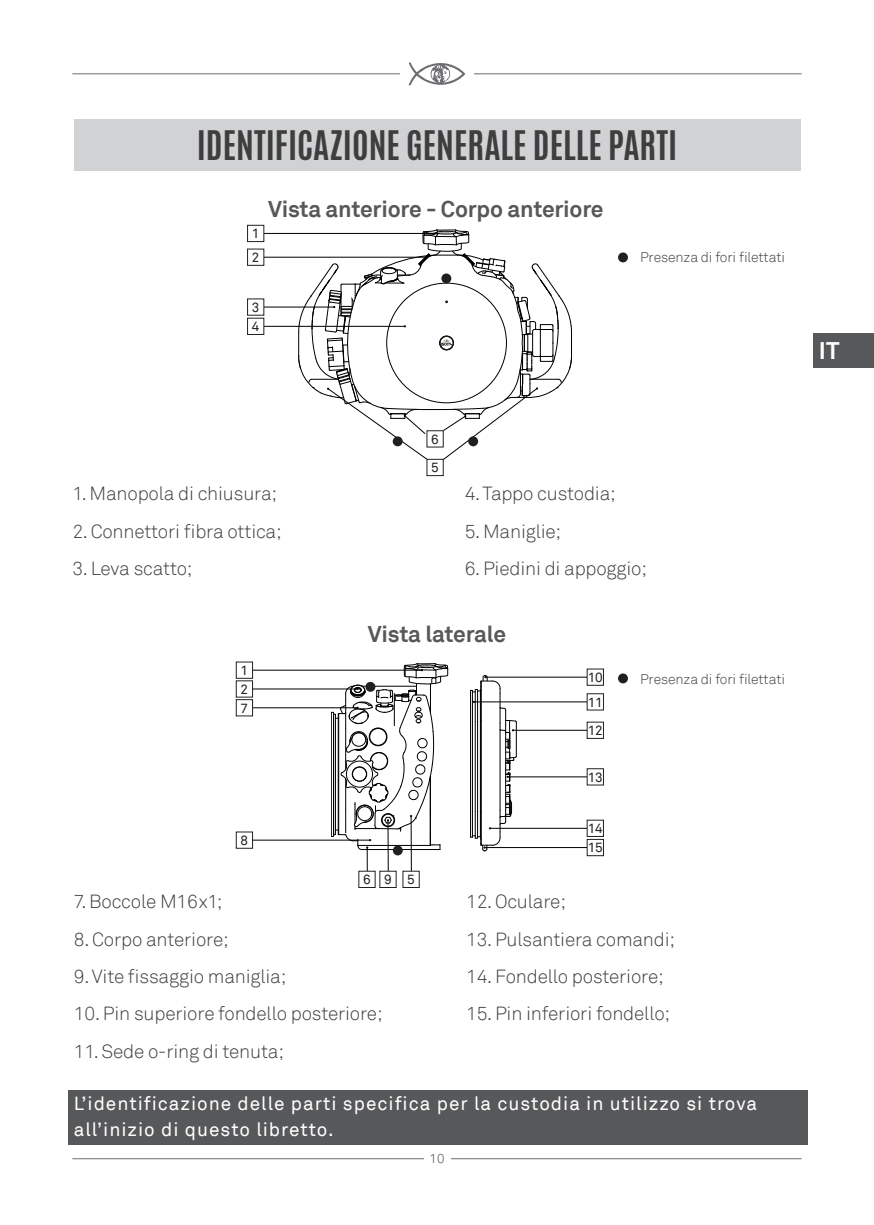
<style>
.page{position:relative;width:874px;height:1225px;background:#fff}
.page>*{position:absolute;margin:0;border:0;box-sizing:border-box;transform-origin:0 0}
.t1{font:700 34px "Antonio";color:#3e3e3f}
.t2{font:700 24px "Akkurat";color:#fff}
.t3{font:700 22.8px "Akkurat";letter-spacing:-.01em;color:#57585a}
.TESTO{font:300 19px "Akkurat";letter-spacing:-.01em;color:#3e3e3f}
.Nota_bene_precauzion{font:19px/26px "Akkurat";letter-spacing:.05em;color:#fff}
.TESTO-2{font:300 14px "Akkurat";letter-spacing:-.01em;color:#3e3e3f}
.t4{font:13.6px "Akkurat";color:#231f20}
.t5{font:300 13px "Akkurat";color:#3e3e3f}
</style>
<div class="page">
<div style="left:812px;top:333px;width:61px;height:34px;background:#57585a"></div>
<hr style="left:72px;top:73px;width:729px;height:1px;background:#6c6d70">
<div style="left:400px;top:52px;width:73px;height:44px;background:#fff"></div>
<svg style="left:408px;top:62px;width:57px;height:24px"></svg>
<hr style="left:72px;top:1158px;width:729px;height:1px;background:#6c6d70">
<div style="left:424px;top:1154px;width:26px;height:9px;background:#fff"></div>
<div style="left:74px;top:119px;width:725px;height:51px;background:#d1d2d4"></div>
<hr style="left:264px;top:326px;width:140px;height:1px;background:#000001">
<hr style="left:264px;top:233px;width:173px;height:1px;background:#000001">
<hr style="left:264px;top:257px;width:161px;height:1px;background:#000001">
<hr style="left:264px;top:307px;width:70px;height:1px;background:#000001">
<div style="left:426px;top:459px;width:17px;height:17px;border:1px solid #231f20"></div>
<div style="left:247px;top:318px;width:17px;height:17px;border:1px solid #231f20"></div>
<div style="left:247px;top:249px;width:17px;height:16px;border:1px solid #231f20"></div>
<div style="left:247px;top:299px;width:17px;height:16px;border:1px solid #231f20"></div>
<div style="left:247px;top:225px;width:17px;height:17px;border:1px solid #231f20"></div>
<svg style="left:298px;top:230px;width:274px;height:230px"></svg>
<div style="left:441px;top:273px;width:10px;height:10px;background:#231f20;border-radius:50%"></div>
<div style="left:392px;top:436px;width:10px;height:10px;background:#231f20;border-radius:50%"></div>
<div style="left:468px;top:436px;width:10px;height:10px;background:#231f20;border-radius:50%"></div>
<svg style="left:617px;top:252px;width:10px;height:10px"></svg>
<hr style="left:484px;top:847px;width:102px;height:1px;background:#000001">
<hr style="left:485px;top:677px;width:101px;height:1px;background:#000001">
<hr style="left:473px;top:701px;width:113px;height:1px;background:#000001">
<hr style="left:512px;top:730px;width:74px;height:1px;background:#000001">
<hr style="left:507px;top:776px;width:79px;height:1px;background:#000001">
<hr style="left:489px;top:828px;width:97px;height:1px;background:#000001">
<hr style="left:499px;top:693px;width:1px;height:30px;background:#000">
<hr style="left:477px;top:689px;width:1px;height:32px;background:#000">
<hr style="left:480px;top:689px;width:1px;height:32px;background:#000">
<hr style="left:474px;top:689px;width:1px;height:32px;background:#000">
<hr style="left:472px;top:690px;width:1px;height:32px;background:#000">
<svg style="left:470px;top:675px;width:30px;height:18px"></svg>
<hr style="left:470px;top:690px;width:1px;height:32px;background:#000">
<svg style="left:470px;top:701px;width:46px;height:150px"></svg>
<div style="left:331px;top:712px;width:2px;height:124px;border:1px solid #000"></div>
<div style="left:333px;top:714px;width:2px;height:121px;border:1px solid #000"></div>
<hr style="left:252px;top:670px;width:170px;height:1px;background:#000001">
<hr style="left:252px;top:688px;width:105px;height:1px;background:#000001">
<hr style="left:252px;top:707px;width:105px;height:1px;background:#000001">
<hr style="left:252px;top:840px;width:118px;height:1px;background:#000001">
<div style="left:236px;top:699px;width:16px;height:17px;border:1px solid #231f20"></div>
<div style="left:586px;top:693px;width:17px;height:17px;border:1px solid #231f20"></div>
<div style="left:586px;top:768px;width:17px;height:17px;border:1px solid #231f20"></div>
<div style="left:586px;top:839px;width:17px;height:17px;border:1px solid #231f20"></div>
<svg style="left:335px;top:663px;width:113px;height:208px"></svg>
<svg style="left:617px;top:673px;width:10px;height:10px"></svg>
<div style="left:365px;top:682px;width:10px;height:10px;background:#231f20;border-radius:50%"></div>
<svg style="left:392px;top:845px;width:10px;height:10px"></svg>
<div style="left:68px;top:1090px;width:738px;height:55px;background:#57585a"></div>
<p class="t1" style="left:197px;top:120px;width:481px">IDENTIFICAZIONE GENERALE DELLE PARTI</p>
<p class="t4" style="left:252px;top:226px;width:9px">1</p>
<p class="t4" style="left:252px;top:249px;width:9px">2</p>
<p class="t3" style="left:268px;top:195px;width:337px">Vista anteriore - Corpo anteriore</p>
<p class="t4" style="left:252px;top:299px;width:9px">3</p>
<p class="t4" style="left:252px;top:318px;width:9px">4</p>
<p class="TESTO-2" style="left:639px;top:249px;width:146px">Presenza di fori filettati</p>
<p class="t4" style="left:431px;top:431px;width:9px">6</p>
<p class="t4" style="left:431px;top:459px;width:9px">5</p>
<p class="TESTO" style="left:72px;top:482px;width:206px">1. Manopola di chiusura;</p>
<p class="TESTO" style="left:72px;top:520px;width:211px">2. Connettori fibra ottica;</p>
<p class="TESTO" style="left:72px;top:557px;width:121px">3. Leva scatto;</p>
<p class="t4" style="left:240px;top:662px;width:9px">1</p>
<p class="t4" style="left:240px;top:681px;width:9px">2</p>
<p class="t4" style="left:240px;top:700px;width:9px">7</p>
<p class="t4" style="left:240px;top:832px;width:9px">8</p>
<p class="TESTO" style="left:464px;top:482px;width:152px">4. Tappo custodia;</p>
<p class="TESTO" style="left:464px;top:520px;width:98px">5. Maniglie;</p>
<p class="TESTO" style="left:464px;top:557px;width:184px">6. Piedini di appoggio;</p>
<p class="t3" style="left:367px;top:620px;width:140px">Vista laterale</p>
<p class="t4" style="left:363px;top:871px;width:9px">6</p>
<p class="t4" style="left:384px;top:871px;width:9px">9</p>
<p class="t4" style="left:407px;top:871px;width:9px">5</p>
<p class="t4" style="left:587px;top:669px;width:17px">10</p>
<p class="t4" style="left:587px;top:694px;width:17px">11</p>
<p class="t4" style="left:587px;top:722px;width:17px">12</p>
<p class="t4" style="left:587px;top:769px;width:17px">13</p>
<p class="t4" style="left:587px;top:820px;width:17px">14</p>
<p class="t4" style="left:587px;top:839px;width:17px">15</p>
<p class="TESTO-2" style="left:639px;top:670px;width:146px">Presenza di fori filettati</p>
<p class="TESTO" style="left:74px;top:890px;width:150px">7. Boccole M16x1;</p>
<p class="TESTO" style="left:74px;top:928px;width:156px">8. Corpo anteriore;</p>
<p class="TESTO" style="left:74px;top:965px;width:214px">9. Vite fissaggio maniglia;</p>
<p class="TESTO" style="left:74px;top:1002px;width:310px">10. Pin superiore fondello posteriore;</p>
<p class="TESTO" style="left:74px;top:1040px;width:211px">11. Sede o-ring di tenuta;</p>
<p class="TESTO" style="left:466px;top:890px;width:101px">12. Oculare;</p>
<p class="TESTO" style="left:466px;top:928px;width:210px">13. Pulsantiera comandi;</p>
<p class="TESTO" style="left:466px;top:965px;width:199px">14. Fondello posteriore;</p>
<p class="TESTO" style="left:466px;top:1002px;width:205px">15. Pin inferiori fondello;</p>
<p class="Nota_bene_precauzion" style="left:74px;top:1090px;width:684px">L’identificazione delle parti specifica per la custodia in utilizzo si trova all’inizio di questo libretto.</p>
<p class="t5" style="left:429px;top:1151px;width:16px">10</p>
<p class="t2" style="left:818px;top:335px;width:22px">IT</p>
</div>
